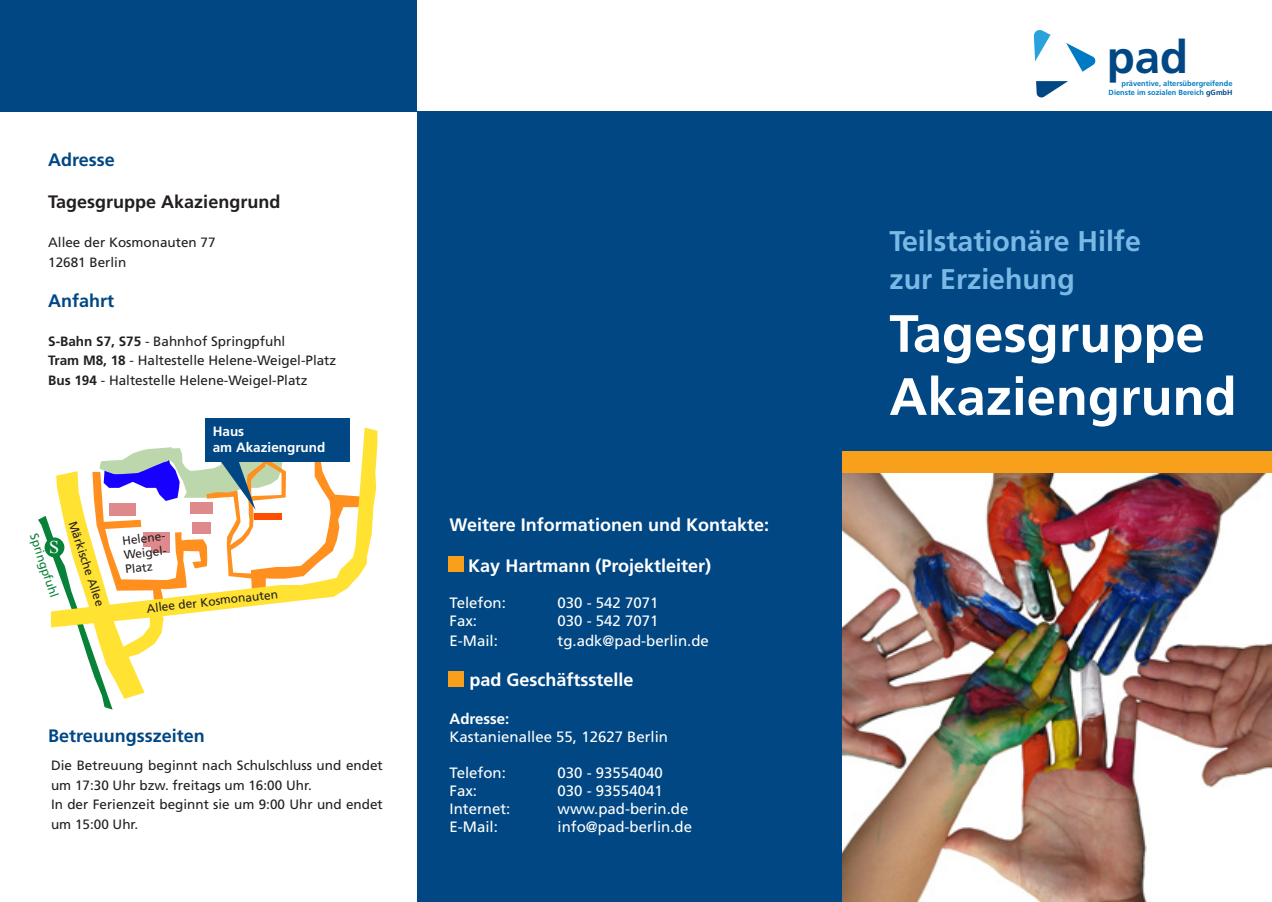
<style>
.page{position:relative;width:1272px;height:902px;background:#fff}
.page>*{position:absolute;margin:0;border:0;box-sizing:border-box;transform-origin:0 0}
.t1{font:700 52.5px/63px "Frutiger";color:#fff}
.t2{font:700 45.9px "Frutiger";color:#014783}
.t3{font:700 28.5px/37.5px "Frutiger";color:#7ab8e5}
.t4{font:700 18px "Frutiger";color:#fff}
.t5{font:700 18px "Frutiger";color:#014783}
.t6{font:700 18px "Frutiger";color:#231f20}
.t7{font:18px "Times New Roman";color:#fff}
.t8{font:15px "Frutiger";color:#fff}
.t9{font:700 15px "Frutiger";color:#fff}
.t10{font:13.5px/19.5px "Frutiger";color:#231f20}
.t11{font:700 13.5px/16.2px "Frutiger";color:#fff}
.t12{font:12px/14.4px "Frutiger";color:#231f20;text-align:justify}
.t13{font:12px "Frutiger";color:#098239}
.t14{font:700 7.5px/9.4px "Frutiger";color:#007bc3;text-align:right}
.s1{font-weight:700}
.s2{color:#014783}
</style>
<div class="page">
<div style="left:417px;top:111px;width:442px;height:790px;background:#014783"></div>
<div style="left:825px;top:111px;width:446px;height:350px;background:#014783"></div>
<img style="left:842px;top:472px;width:429px;height:429px">
<div style="left:448px;top:671px;width:15px;height:16px;background:#f89f1c"></div>
<div style="left:448px;top:556px;width:16px;height:15px;background:#f89f1c"></div>
<svg style="left:205px;top:427px;width:172px;height:143px;fill:#ffe232"></svg>
<div style="left:206px;top:418px;width:144px;height:43px;background:#014783"></div>
<svg style="left:38px;top:428px;width:325px;height:281px"></svg>
<div style="left:0;top:0;width:417px;height:111px;background:#014783"></div>
<svg style="left:1033px;top:30px;width:17px;height:31px"></svg>
<svg style="left:1066px;top:43px;width:29px;height:29px"></svg>
<svg style="left:1036px;top:81px;width:32px;height:17px"></svg>
<div style="left:842px;top:451px;width:429px;height:21px;background:#f89f1c"></div>
<h3 class="t5" style="left:48px;top:149px;width:68px">Adresse</h3>
<h3 class="t6" style="left:48px;top:191px;width:234px">Tagesgruppe Akaziengrund</h3>
<p class="t10" style="left:48px;top:233px;width:169px">Allee der Kosmonauten 77<br>12681 Berlin</p>
<h3 class="t5" style="left:48px;top:290px;width:68px">Anfahrt</h3>
<p class="t10" style="left:48px;top:331px;width:289px"><span class="s1">S-Bahn S7, S75</span> - Bahnhof Springpfuhl<br><span class="s1">Tram M8, 18</span> - Haltestelle Helene-Weigel-Platz<br><span class="s1">Bus 194</span> - Haltestelle Helene-Weigel-Platz</p>
<p class="t11" style="left:213px;top:423px;width:114px">Haus<br>am Akaziengrund</p>
<p class="t13" style="left:41px;top:531px;width:67px;rotate:72deg">Springpfuhl</p>
<h3 class="t7" style="left:49px;top:534px;width:12px">S</h3>
<p class="t12" style="left:80px;top:519px;width:90px;rotate:72deg">Märkische Allee</p>
<p class="t12" style="left:121px;top:533px;width:47px;rotate:-6deg">Helene-Weigel-Platz</p>
<p class="t12" style="left:146px;top:601px;width:134px;rotate:-6deg">Allee der Kosmonauten</p>
<h3 class="t5" style="left:48px;top:725px;width:158px">Betreuungsszeiten</h3>
<p class="t10" style="left:51px;top:755px;width:333px">Die Betreuung beginnt nach Schulschluss und endet um 17:30 Uhr bzw. freitags um 16:00 Uhr.<br>In der Ferienzeit beginnt sie um 9:00 Uhr und endet um 15:00 Uhr.</p>
<h3 class="t4" style="left:449px;top:514px;width:321px">Weitere Informationen und Kontakte:</h3>
<h3 class="t4" style="left:468px;top:555px;width:244px">Kay Hartmann (Projektleiter)</h3>
<p class="t8" style="left:449px;top:593px;width:58px">Telefon:</p>
<p class="t8" style="left:557px;top:593px;width:102px">030 - 542 7071</p>
<p class="t8" style="left:449px;top:611px;width:29px">Fax:</p>
<p class="t8" style="left:557px;top:611px;width:102px">030 - 542 7071</p>
<p class="t8" style="left:449px;top:631px;width:50px">E-Mail:</p>
<p class="t8" style="left:557px;top:631px;width:153px">tg.adk@pad-berlin.de</p>
<h3 class="t4" style="left:469px;top:669px;width:166px">pad Geschäftsstelle</h3>
<p class="t9" style="left:449px;top:710px;width:61px">Adresse:</p>
<p class="t8" style="left:449px;top:728px;width:220px">Kastanienallee 55, 12627 Berlin</p>
<p class="t8" style="left:449px;top:764px;width:58px">Telefon:</p>
<p class="t8" style="left:557px;top:764px;width:107px">030 - 93554040</p>
<p class="t8" style="left:449px;top:782px;width:29px">Fax:</p>
<p class="t8" style="left:557px;top:782px;width:107px">030 - 93554041</p>
<p class="t8" style="left:449px;top:800px;width:62px">Internet:</p>
<p class="t8" style="left:557px;top:800px;width:132px">www.pad-berin.de</p>
<p class="t8" style="left:449px;top:818px;width:50px">E-Mail:</p>
<p class="t8" style="left:557px;top:818px;width:136px">info@pad-berlin.de</p>
<h2 class="t2" style="left:1106px;top:30px;width:83px">pad</h2>
<p class="t14" style="left:1108px;top:78px;width:125px">präventive, altersübergreifende<br>Dienste im sozialen Bereich <span class="s2">gGmbH</span></p>
<h3 class="t3" style="left:889px;top:222px;width:253px">Teilstationäre Hilfe zur Erziehung</h3>
<h1 class="t1" style="left:889px;top:301px;width:349px">Tagesgruppe<br>Akaziengrund</h1>
</div>
